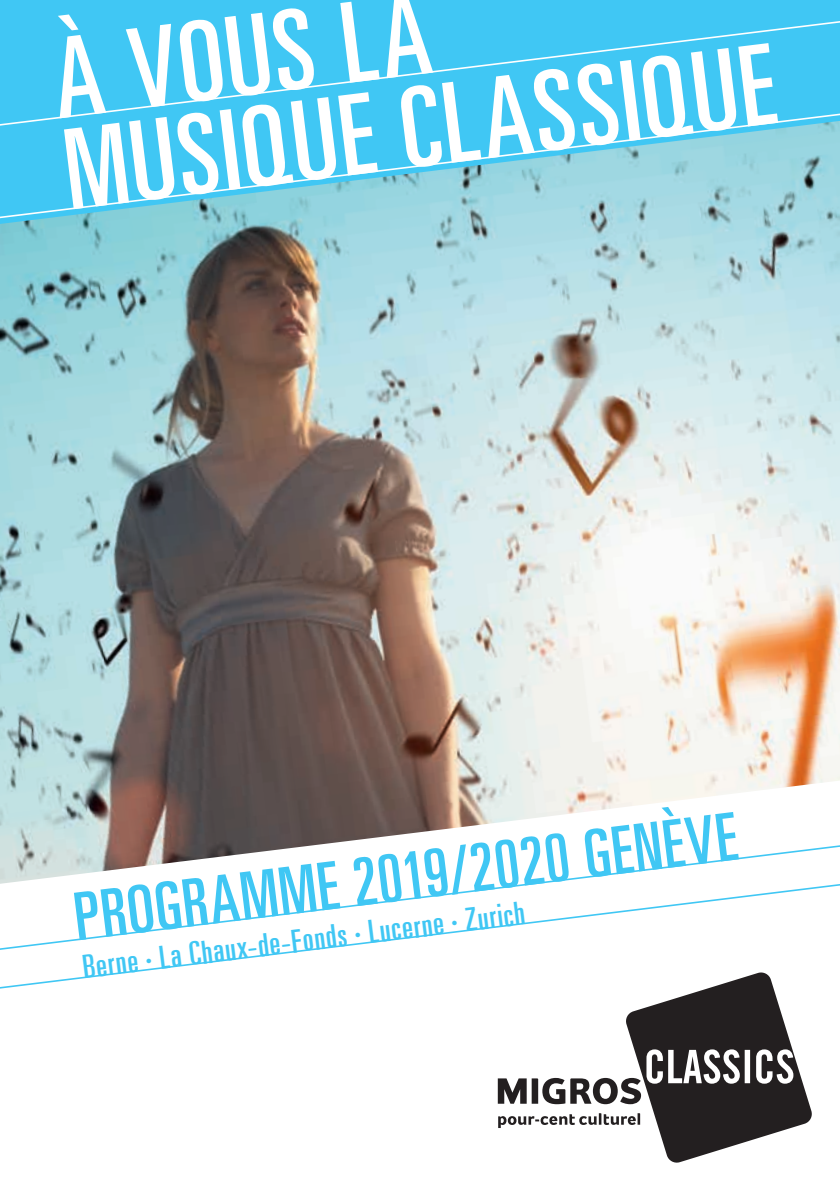
<style>
.page{position:relative;width:840px;height:1191px;background:#fff}
.page>*{position:absolute;margin:0;border:0;box-sizing:border-box;transform-origin:0 0}
.t1{font:ultra-condensed 111.2px/91.8px "Univers Com 59";color:#fff}
.t2{font:ultra-condensed 66px "Univers Com 59";color:#40c7f4}
.t3{font:ultra-condensed 32px "Univers Com 59";color:#40c7f4}
</style>
<div class="page">
<img style="left:0;top:230px;width:839px;height:611px">
<svg style="left:497px;top:996px;width:314px;height:166px"></svg>
<svg style="left:0;top:841px;width:839px;height:38px"></svg>
<svg style="left:0;top:879px;width:839px;height:117px"></svg>
<svg style="left:0;top:0;width:839px;height:230px;background:#48c8f2"></svg>
<svg style="left:0;top:108px;width:839px;height:114px;background:#69cce9"></svg>
<h1 class="t1" style="left:48px;top:33px;width:715px;rotate:-7deg">À VOUS LA<br>MUSIQUE CLASSIQUE</h1>
<h2 class="t2" style="left:70px;top:880px;width:668px;rotate:-7deg">PROGRAMME 2019/2020 GENÈVE</h2>
<p class="t3" style="left:81px;top:949px;width:446px;rotate:-7deg">Berne · La Chaux-de-Fonds · Lucerne · Zurich</p>
</div>
